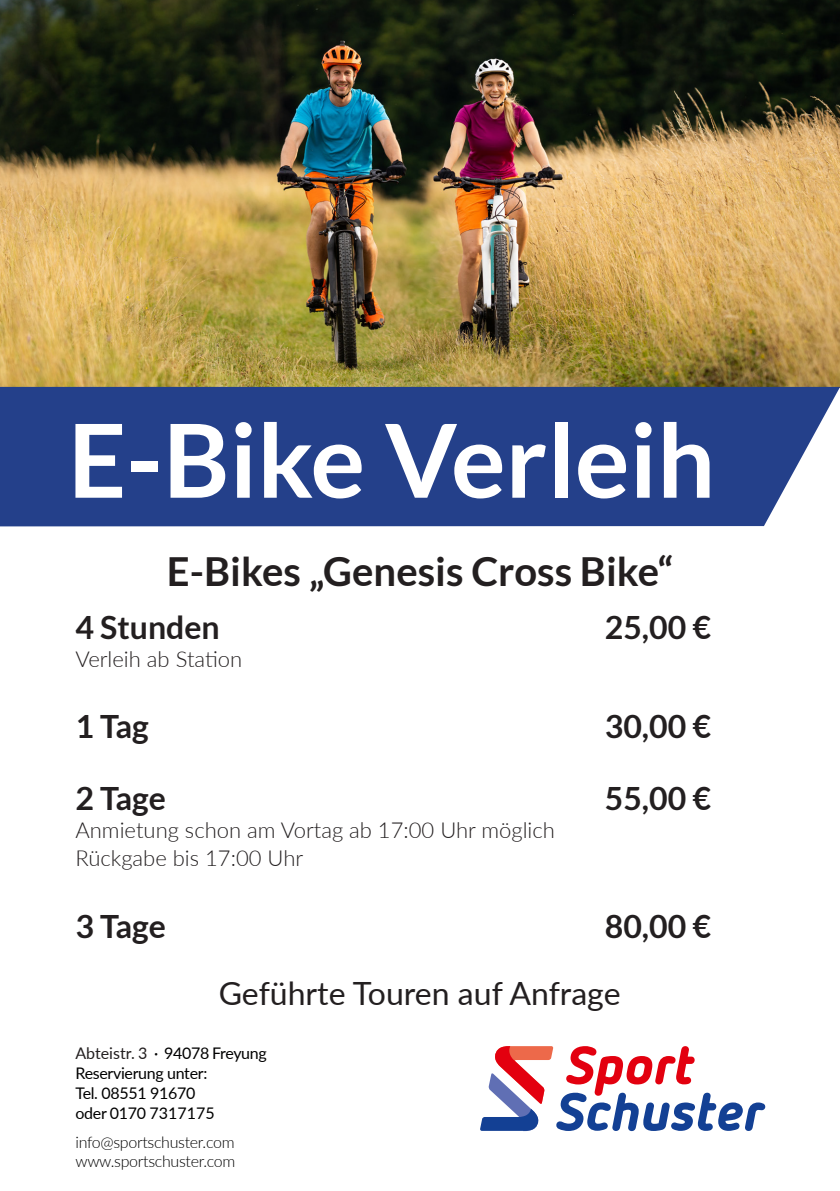
<style>
.page{position:relative;width:840px;height:1191px;background:#fff}
.page>*{position:absolute;margin:0;border:0;box-sizing:border-box;transform-origin:0 0}
.t1{font:700 102px "Lato";color:#fff}
.t2{font:700 40px "Lato";color:#231f20}
.t3{font:700 32px "Lato";color:#231f20}
.t4{font:32px "Lato";color:#231f20}
.t5{font:300 22px/28px "Lato";color:#231f20}
.t6{font:16px/20px "Lato";letter-spacing:-.02em;color:#000001}
.t7{font:300 16px/19.2px "Lato";letter-spacing:-.02em;color:#000}
.s1{color:#231f20}
.s2{color:#000}
</style>
<div class="page">
<img style="left:0;top:0;width:839px;height:387px">
<div style="left:0;top:387px;width:839px;height:139px;background:#24408a"></div>
<svg style="left:480px;top:1046px;width:284px;height:85px"></svg>
<h1 class="t1" style="left:68px;top:402px;width:648px">E-Bike Verleih</h1>
<h2 class="t2" style="left:167px;top:548px;width:507px">E-Bikes „Genesis Cross Bike“</h2>
<h3 class="t3" style="left:75px;top:608px;width:146px">4 Stunden</h3>
<h3 class="t3" style="left:604px;top:608px;width:108px">25,00 €</h3>
<p class="t5" style="left:75px;top:644px;width:168px">Verleih ab Station</p>
<h3 class="t3" style="left:75px;top:708px;width:75px">1 Tag</h3>
<h3 class="t3" style="left:604px;top:708px;width:108px">30,00 €</h3>
<h3 class="t3" style="left:75px;top:780px;width:92px">2 Tage</h3>
<h3 class="t3" style="left:604px;top:780px;width:108px">55,00 €</h3>
<p class="t5" style="left:75px;top:815px;width:481px">Anmietung schon am Vortag ab 17:00 Uhr möglich<br>Rückgabe bis 17:00 Uhr</p>
<h3 class="t3" style="left:75px;top:908px;width:92px">3 Tage</h3>
<h3 class="t3" style="left:604px;top:908px;width:108px">80,00 €</h3>
<h3 class="t4" style="left:219px;top:970px;width:403px">Geführte Touren auf Anfrage</h3>
<p class="t6" style="left:75px;top:1042px;width:193px"><span class="s1">Abteistr. 3</span> · 94078 Freyung<br>Reservierung unter:<br>Tel. 08551 91670<br>oder 0170 <span class="s2">7317175</span></p>
<p class="t7" style="left:75px;top:1131px;width:161px">info@sportschuster.com www.sportschuster.com</p>
</div>
